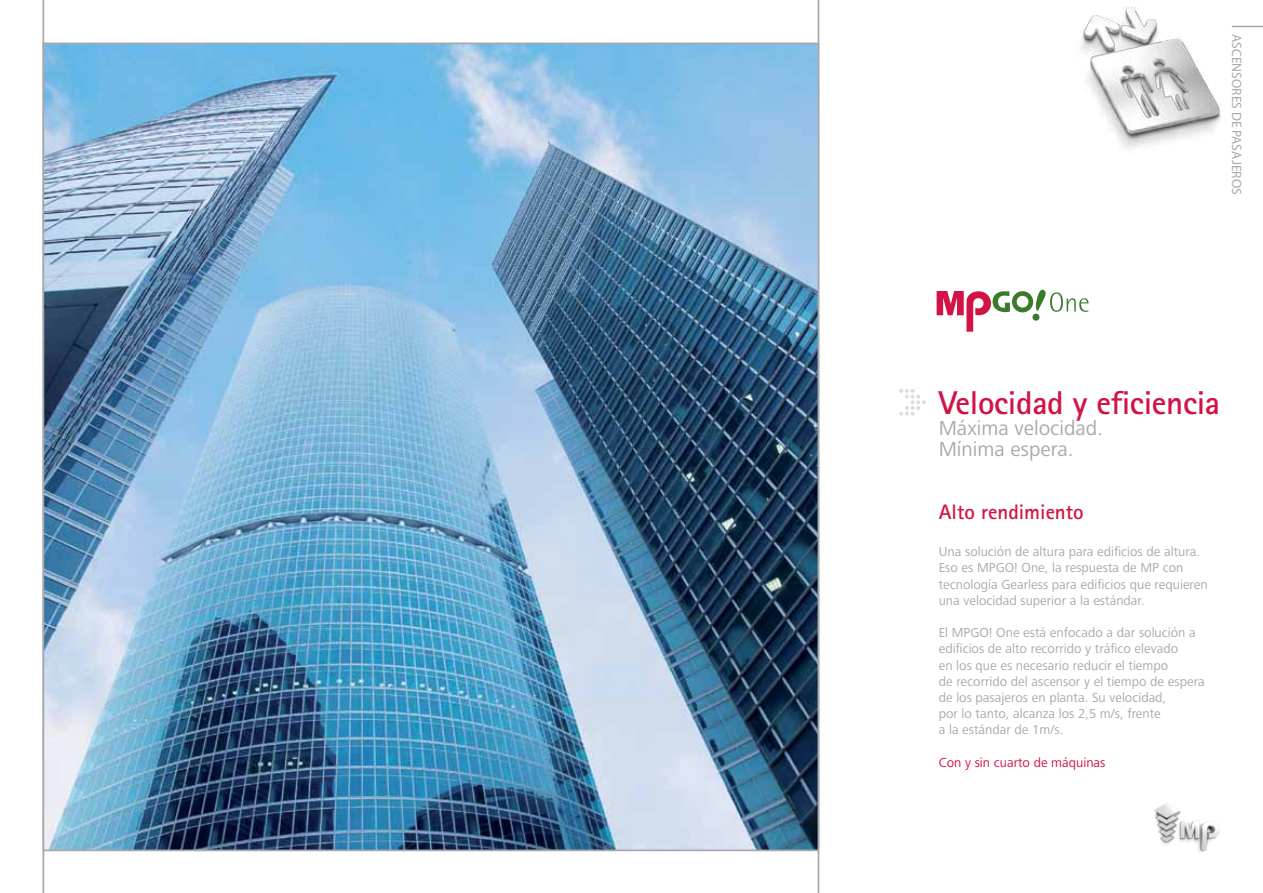
<style>
.page{position:relative;width:1263px;height:893px;background:#fff}
.page>*{position:absolute;margin:0;border:0;box-sizing:border-box;transform-origin:0 0}
.t1{font:700 33px "Rotis Sans Serif";letter-spacing:-.01em;color:#d31245}
.t2{font:21px/21px "Frutiger Next LT";color:#a7a9ac}
.t3{font:700 21px "Rotis Sans Serif";color:#d31245}
.t4{font:13.5px/16.2px "Frutiger Next LT";color:#a7a9ac}
.t5{font:13.5px "Frutiger Next LT";color:#d31245}
.t6{font:13.5px "Myriad Pro";color:#a7a9ac}
</style>
<div class="page">
<svg style="left:899px;top:389px;width:27px;height:27px"></svg>
<img style="left:46px;top:46px;width:770px;height:802px">
<svg style="left:936px;top:289px;width:152px;height:43px"></svg>
<img style="left:1154px;top:803px;width:66px;height:49px">
<img style="left:1080px;top:7px;width:183px;height:142px">
<hr style="left:1232px;top:26px;width:31px;height:1px;background:#a7a9ac">
<p class="t6" style="left:1245px;top:34px;width:162px;rotate:90deg">ASCENSORES DE PASAJEROS</p>
<h1 class="t1" style="left:939px;top:382px;width:283px">Velocidad y eficiencia</h1>
<h2 class="t2" style="left:939px;top:418px;width:166px">Máxima velocidad.<br>Mínima espera.</h2>
<h2 class="t3" style="left:939px;top:499px;width:147px">Alto rendimiento</h2>
<p class="t4" style="left:939px;top:544px;width:271px">Una solución de altura para edificios de altura.<br>Eso es MPGO! One, la respuesta de MP con tecnología Gearless para edificios que requieren una velocidad superior a la estándar.</p>
<p class="t4" style="left:939px;top:625px;width:267px">El MPGO! One está enfocado a dar solución a edificios de alto recorrido y tráfico elevado<br>en los que es necesario reducir el tiempo<br>de recorrido del ascensor y el tiempo de espera de los pasajeros en planta. Su velocidad,<br>por lo tanto, alcanza los 2,5 m/s, frente<br>a la estándar de 1m/s.</p>
<p class="t5" style="left:939px;top:755px;width:168px">Con y sin cuarto de máquinas</p>
</div>
